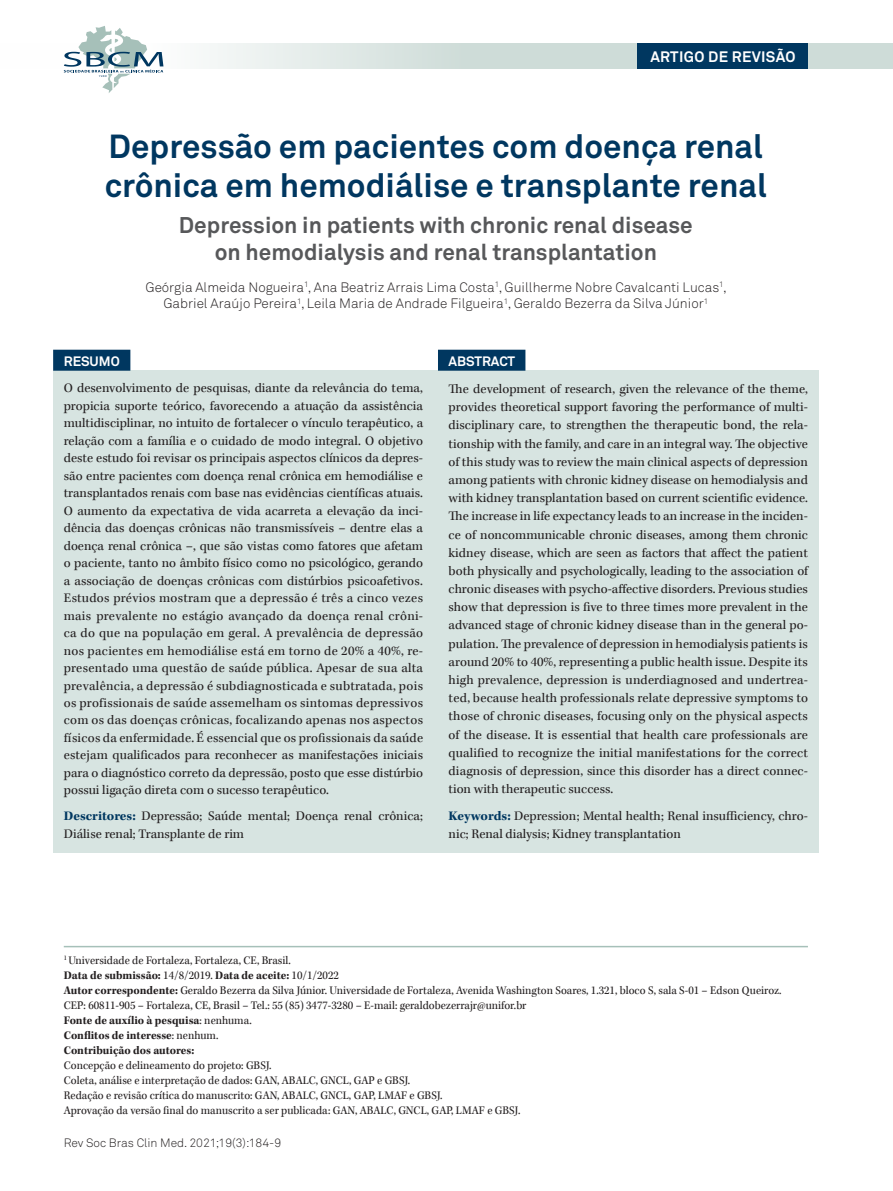
<style>
.page{position:relative;width:893px;height:1191px;background:#fff}
.page>*{position:absolute;margin:0;border:0;box-sizing:border-box;transform-origin:0 0}
.t1{font:700 33px/39.6px "Akkurat Pro";color:#003760}
.t2{font:700 22.5px/27px "Akkurat Pro";color:#57585a;text-align:center}
.t3{font:700 15px "Akkurat Pro";letter-spacing:.02em;color:#fff}
.t4{font:13.5px/17.4px "Kepler Std";color:#231f20;text-align:justify}
.t5{font:13.5px/16.5px "Akkurat Light Pro";color:#231f20;text-align:center}
.t6{font:700 13.5px "Akkurat Pro";color:#fff}
.t7{font:12px/15px "Kepler Std";color:#231f20;scale:.95 1}
.t8{font:12px "Akkurat Light Pro";color:#231f20}
.s1{font-weight:700;color:#003760}
.s2{font-weight:700}
</style>
<div class="page">
<svg style="left:163px;top:43px;width:730px;height:26px;fill:#d1dedb"></svg>
<div style="left:638px;top:43px;width:170px;height:26px;background:#003760"></div>
<svg style="left:64px;top:26px;width:99px;height:67px"></svg>
<div style="left:53px;top:371px;width:766px;height:482px;background:#d7e4e1"></div>
<hr style="left:64px;top:946px;width:744px;height:1px;background:#a6c0b9">
<div style="left:53px;top:350px;width:77px;height:21px;background:#003760"></div>
<div style="left:438px;top:350px;width:87px;height:21px;background:#003760"></div>
<p class="t3" style="left:650px;top:47px;width:147px">ARTIGO DE REVISÃO</p>
<h1 class="t1" style="left:105px;top:127px;width:664px">Depressão em pacientes com doença renal crônica em hemodiálise e transplante renal</h1>
<h2 class="t2" style="left:179px;top:212px;width:515px">Depression in patients with chronic renal disease on hemodialysis and renal transplantation</h2>
<p class="t5" style="left:146px;top:279px;width:583px">Geórgia Almeida Nogueira<sup>1</sup>, Ana Beatriz Arrais Lima Costa<sup>1</sup>, Guillherme Nobre Cavalcanti Lucas<sup>1</sup>,<br>Gabriel Araújo Pereira<sup>1</sup>, Leila Maria de Andrade Filgueira<sup>1</sup>, Geraldo Bezerra da Silva Júnior<sup>1</sup></p>
<p class="t6" style="left:64px;top:353px;width:57px">RESUMO</p>
<p class="t4" style="left:64px;top:380px;width:361px">O desenvolvimento de pesquisas, diante da relevância do tema, propicia suporte teórico, favorecendo a atuação da assistência multidisciplinar, no intuito de fortalecer o vínculo terapêutico, a relação com a família e o cuidado de modo integral. O objetivo deste estudo foi revisar os principais aspectos clínicos da depres&shy;são entre pacientes com doença renal crônica em hemodiálise e transplantados renais com base nas evidências científicas atuais.<br>O aumento da expectativa de vida acarreta a elevação da inci&shy;dência das doenças crônicas não transmissíveis – dentre elas a doença renal crônica –, que são vistas como fatores que afetam o paciente, tanto no âmbito físico como no psicológico, gerando a associação de doenças crônicas com distúrbios psicoafetivos.<br>Estudos prévios mostram que a depressão é três a cinco vezes mais prevalente no estágio avançado da doença renal crôni&shy;ca do que na população em geral. A prevalência de depressão nos pacientes em hemodiálise está em torno de 20% a 40%, re&shy;presentado uma questão de saúde pública. Apesar de sua alta prevalência, a depressão é subdiagnosticada e subtratada, pois os profissionais de saúde assemelham os sintomas depressivos com os das doenças crônicas, focalizando apenas nos aspectos físicos da enfermidade. É essencial que os profissionais da saúde estejam qualificados para reconhecer as manifestações iniciais para o diagnóstico correto da depressão, posto que esse distúrbio possui ligação direta com o sucesso terapêutico.</p>
<p class="t4" style="left:64px;top:808px;width:361px"><span class="s1">Descritores:</span> Depressão; Saúde mental; Doença renal crônica;<br>Diálise renal; Transplante de rim</p>
<p class="t6" style="left:449px;top:353px;width:68px">ABSTRACT</p>
<p class="t4" style="left:449px;top:380px;width:361px;line-height:18.1px">The development of research, given the relevance of the theme, provides theoretical support favoring the performance of multi&shy;disciplinary care, to strengthen the therapeutic bond, the rela&shy;tionship with the family, and care in an integral way. The objective of this study was to review the main clinical aspects of depression among patients with chronic kidney disease on hemodialysis and with kidney transplantation based on current scientific evidence.<br>The increase in life expectancy leads to an increase in the inciden&shy;ce of noncommunicable chronic diseases, among them chronic kidney disease, which are seen as factors that affect the patient both physically and psychologically, leading to the association of chronic diseases with psycho-affective disorders. Previous studies show that depression is five to three times more prevalent in the advanced stage of chronic kidney disease than in the general po&shy;pulation. The prevalence of depression in hemodialysis patients is around 20% to 40%, representing a public health issue. Despite its high prevalence, depression is underdiagnosed and undertrea&shy;ted, because health professionals relate depressive symptoms to those of chronic diseases, focusing only on the physical aspects of the disease. It is essential that health care professionals are qualified to recognize the initial manifestations for the correct diagnosis of depression, since this disorder has a direct connec&shy;tion with therapeutic success.</p>
<p class="t4" style="left:449px;top:807px;width:360px;line-height:18.1px"><span class="s1">Keywords:</span> Depression; Mental health; Renal insufficiency, chro&shy;nic; Renal dialysis; Kidney transplantation</p>
<p class="t7" style="left:64px;top:953px;width:757px"><sup>1</sup> Universidade de Fortaleza, Fortaleza, CE, Brasil.<br><span class="s2">Data de submissão:</span> 14/8/2019. <span class="s2">Data de aceite:</span> 10/1/2022<br><span class="s2">Autor correspondente:</span> Geraldo Bezerra da Silva Júnior. Universidade de Fortaleza, Avenida Washington Soares, 1.321, bloco S, sala S-01 – Edson Queiroz.<br>CEP: 60811-905 – Fortaleza, CE, Brasil – Tel.: 55 (85) 3477-3280 – E-mail: geraldobezerrajr@unifor.br<br><span class="s2">Fonte de auxílio à pesquisa</span>: nenhuma.<br><span class="s2">Conflitos de interesse</span>: nenhum.<br><span class="s2">Contribuição dos autores:</span></p>
<p class="t7" style="left:64px;top:1058px;width:482px">Concepção e delineamento do projeto: GBSJ.<br>Coleta, análise e interpretação de dados: GAN, ABALC, GNCL, GAP e GBSJ.<br>Redação e revisão crítica do manuscrito: GAN, ABALC, GNCL, GAP, LMAF e GBSJ.<br>Aprovação da versão final do manuscrito a ser publicada: GAN, ABALC, GNCL, GAP, LMAF e GBSJ.</p>
<p class="t8" style="left:64px;top:1135px;width:219px">Rev Soc Bras Clin Med. 2021;19(3):184-9</p>
</div>
